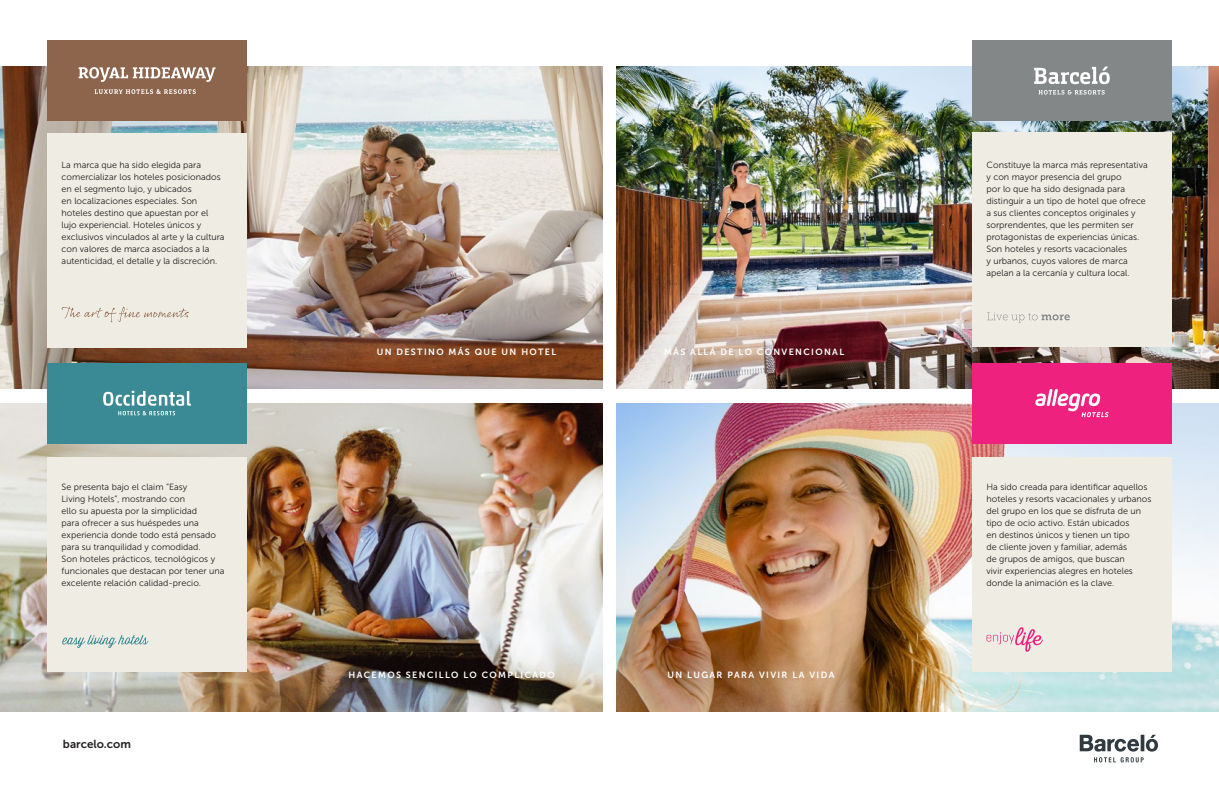
<style>
.page{position:relative;width:1219px;height:792px;background:#fff}
.page>*{position:absolute;margin:0;border:0;box-sizing:border-box;transform-origin:0 0}
.t1{font:11.6px "Museo Sans 700";color:#231f20}
.t2{font:9px/12px "Museo Sans 300";color:#231f20}
.t3{font:9px "Museo Sans 700";letter-spacing:.15em;color:#fff}
</style>
<div class="page">
<img style="left:616px;top:403px;width:603px;height:308px">
<img style="left:0;top:66px;width:602px;height:323px">
<img style="left:617px;top:66px;width:602px;height:323px">
<img style="left:0;top:403px;width:602px;height:308px">
<div style="left:47px;top:134px;width:200px;height:214px;background:#efede3"></div>
<div style="left:47px;top:457px;width:200px;height:214px;background:#efede3"></div>
<div style="left:972px;top:132px;width:199px;height:214px;background:#efede3"></div>
<div style="left:972px;top:457px;width:199px;height:214px;background:#efede3"></div>
<div style="left:47px;top:40px;width:200px;height:81px;background:#8d644c"></div>
<div style="left:972px;top:40px;width:199px;height:81px;background:#838788"></div>
<div style="left:47px;top:363px;width:200px;height:80px;background:#398a94"></div>
<div style="left:972px;top:363px;width:199px;height:80px;background:#ee217f"></div>
<svg style="left:95px;top:89px;width:101px;height:5px"></svg>
<svg style="left:79px;top:67px;width:137px;height:15px"></svg>
<svg style="left:1034px;top:67px;width:76px;height:17px"></svg>
<svg style="left:1039px;top:90px;width:66px;height:5px"></svg>
<svg style="left:103px;top:391px;width:88px;height:24px"></svg>
<svg style="left:1035px;top:389px;width:73px;height:28px"></svg>
<svg style="left:986px;top:627px;width:57px;height:25px"></svg>
<svg style="left:987px;top:312px;width:83px;height:10px"></svg>
<svg style="left:62px;top:306px;width:127px;height:16px"></svg>
<svg style="left:62px;top:635px;width:87px;height:13px"></svg>
<svg style="left:1080px;top:735px;width:78px;height:27px"></svg>
<p class="t2" style="left:62px;top:159px;width:164px">La marca que ha sido elegida para comercializar los hoteles posicionados en el segmento lujo, y ubicados<br>en localizaciones especiales. Son hoteles destino que apuestan por el lujo experiencial. Hoteles únicos y exclusivos vinculados al arte y la cultura con valores de marca asociados a la autenticidad, el detalle y la discreción.</p>
<p class="t2" style="left:62px;top:481px;width:164px">Se presenta bajo el claim “Easy<br>Living Hotels”, mostrando con<br>ello su apuesta por la simplicidad<br>para ofrecer a sus huéspedes una experiencia donde todo está pensado para su tranquilidad y comodidad.<br>Son hoteles prácticos, tecnológicos y funcionales que destacan por tener una excelente relación calidad-precio.</p>
<p class="t1" style="left:63px;top:738px;width:70px">barcelo.com</p>
<p class="t3" style="left:377px;top:347px;width:181px">UN DESTINO MÁS QUE UN HOTEL</p>
<p class="t3" style="left:664px;top:347px;width:182px">MÁS ALLÁ DE LO CONVENCIONAL</p>
<p class="t3" style="left:349px;top:670px;width:208px">HACEMOS SENCILLO LO COMPLICADO</p>
<p class="t3" style="left:668px;top:670px;width:168px">UN LUGAR PARA VIVIR LA VIDA</p>
<p class="t2" style="left:986px;top:159px;width:163px">Constituye la marca más representativa y con mayor presencia del grupo<br>por lo que ha sido designada para distinguir a un tipo de hotel que ofrece a sus clientes conceptos originales y sorprendentes, que les permiten ser protagonistas de experiencias únicas.<br>Son hoteles y resorts vacacionales<br>y urbanos, cuyos valores de marca apelan a la cercanía y cultura local.</p>
<p class="t2" style="left:986px;top:481px;width:167px">Ha sido creada para identificar aquellos hoteles y resorts vacacionales y urbanos del grupo en los que se disfruta de un tipo de ocio activo. Están ubicados<br>en destinos únicos y tienen un tipo<br>de cliente joven y familiar, además<br>de grupos de amigos, que buscan<br>vivir experiencias alegres en hoteles donde la animación es la clave.</p>
</div>
